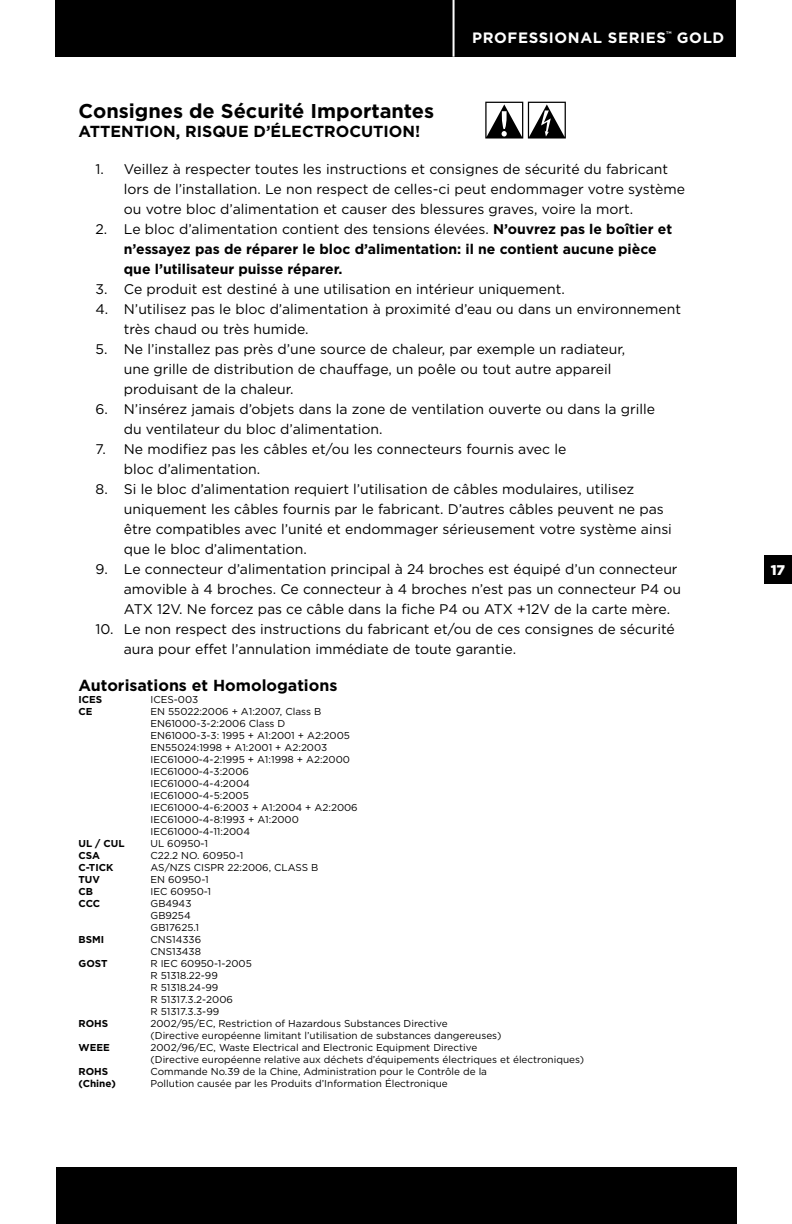
<style>
.page{position:relative;width:792px;height:1224px;background:#fff}
.page>*{position:absolute;margin:0;border:0;box-sizing:border-box;transform-origin:0 0}
.t1{font:700 20px "Gotham";color:#000}
.t2{font:700 16px "Gotham";color:#000}
.t3{font:700 15px "Gotham";letter-spacing:.04em;color:#fff}
.t4{font:14px/20px "Gotham";color:#000}
.t5{font:700 14px/20px "Gotham";color:#000}
.t6{font:900 14px "Gotham";color:#fff}
.t7{font:10px/12px "Gotham";color:#000}
.t8{font:700 10px "Gotham";color:#000}
.s1{font-weight:400}
</style>
<div class="page">
<div style="left:764px;top:556px;width:28px;height:28px;background:#000"></div>
<div style="left:56px;top:0;width:680px;height:57px;background:#000"></div>
<div style="left:56px;top:1167px;width:680px;height:57px;background:#000"></div>
<hr style="left:453px;top:0;width:2px;height:57px;background:#fff">
<svg style="left:485px;top:102px;width:81px;height:37px"></svg>
<p class="t3" style="left:472px;top:28px;width:254px">PROFESSIONAL SERIES<sup>™</sup> GOLD</p>
<h1 class="t1" style="left:79px;top:97px;width:357px">Consignes de Sécurité Importantes</h1>
<p class="t2" style="left:79px;top:121px;width:343px">ATTENTION, RISQUE D’ÉLECTROCUTION!</p>
<p class="t4" style="left:124px;top:159px;width:563px;text-indent:-28px">1. Veillez à respecter toutes les instructions et consignes de sécurité du fabricant lors de l’installation. Le non respect de celles-ci peut endommager votre système ou votre bloc d’alimentation et causer des blessures graves, voire la mort.</p>
<p class="t5" style="left:124px;top:219px;width:550px;text-indent:-28px"><span class="s1">2. Le bloc d’alimentation contient des tensions élevées.</span> N’ouvrez pas le boîtier et n’essayez pas de réparer le bloc d’alimentation: il ne contient aucune pièce que l’utilisateur puisse réparer.</p>
<p class="t4" style="left:96px;top:279px;width:471px">3. Ce produit est destiné à une utilisation en intérieur uniquement.</p>
<p class="t4" style="left:124px;top:299px;width:559px;text-indent:-28px">4. N’utilisez pas le bloc d’alimentation à proximité d’eau ou dans un environnement très chaud ou très humide.</p>
<p class="t4" style="left:124px;top:339px;width:503px;text-indent:-28px">5. Ne l’installez pas près d’une source de chaleur, par exemple un radiateur, une grille de distribution de chauffage, un poêle ou tout autre appareil produisant de la chaleur.</p>
<p class="t4" style="left:124px;top:399px;width:533px;text-indent:-28px">6. N’insérez jamais d’objets dans la zone de ventilation ouverte ou dans la grille du ventilateur du bloc d’alimentation.</p>
<p class="t4" style="left:124px;top:439px;width:444px;text-indent:-28px">7. Ne modifiez pas les câbles et/ou les connecteurs fournis avec le bloc d’alimentation.</p>
<p class="t4" style="left:124px;top:479px;width:550px;text-indent:-28px">8. Si le bloc d’alimentation requiert l’utilisation de câbles modulaires, utilisez uniquement les câbles fournis par le fabricant. D’autres câbles peuvent ne pas être compatibles avec l’unité et endommager sérieusement votre système ainsi que le bloc d’alimentation.</p>
<p class="t4" style="left:124px;top:559px;width:559px;text-indent:-28px">9. Le connecteur d’alimentation principal à 24 broches est équipé d’un connecteur amovible à 4 broches. Ce connecteur à 4 broches n’est pas un connecteur P4 ou<br>ATX 12V. Ne forcez pas ce câble dans la fiche P4 ou ATX +12V de la carte mère.</p>
<p class="t4" style="left:124px;top:619px;width:553px;text-indent:-28px">10. Le non respect des instructions du fabricant et/ou de ces consignes de sécurité aura pour effet l’annulation immédiate de toute garantie.</p>
<p class="t2" style="left:79px;top:674px;width:260px">Autorisations et Homologations</p>
<p class="t8" style="left:79px;top:692px;width:25px">ICES</p>
<p class="t7" style="left:151px;top:693px;width:49px">ICES-003</p>
<p class="t8" style="left:79px;top:704px;width:16px">CE</p>
<p class="t7" style="left:151px;top:705px;width:209px">EN 55022:2006 + A1:2007, Class B<br>EN61000-3-2:2006 Class D<br>EN61000-3-3: 1995 + A1:2001 + A2:2005<br>EN55024:1998 + A1:2001 + A2:2003<br>IEC61000-4-2:1995 + A1:1998 + A2:2000<br>IEC61000-4-3:2006<br>IEC61000-4-4:2004<br>IEC61000-4-5:2005<br>IEC61000-4-6:2003 + A1:2004 + A2:2006<br>IEC61000-4-8:1993 + A1:2000<br>IEC61000-4-11:2004</p>
<p class="t8" style="left:79px;top:836px;width:48px">UL / CUL</p>
<p class="t7" style="left:151px;top:837px;width:59px">UL 60950-1</p>
<p class="t8" style="left:79px;top:848px;width:23px">CSA</p>
<p class="t7" style="left:151px;top:849px;width:94px">C22.2 NO. 60950-1</p>
<p class="t8" style="left:79px;top:860px;width:36px">C-TICK</p>
<p class="t7" style="left:151px;top:861px;width:169px">AS/NZS CISPR 22:2006, CLASS B</p>
<p class="t8" style="left:79px;top:872px;width:23px">TUV</p>
<p class="t7" style="left:151px;top:873px;width:60px">EN 60950-1</p>
<p class="t8" style="left:79px;top:884px;width:16px">CB</p>
<p class="t7" style="left:151px;top:885px;width:62px">IEC 60950-1</p>
<p class="t8" style="left:79px;top:896px;width:23px">CCC</p>
<p class="t7" style="left:151px;top:897px;width:50px">GB4943<br>GB9254<br>GB17625.1</p>
<p class="t8" style="left:79px;top:932px;width:27px">BSMI</p>
<p class="t7" style="left:151px;top:933px;width:52px">CNS14336<br>CNS13438</p>
<p class="t8" style="left:79px;top:956px;width:31px">GOST</p>
<p class="t7" style="left:151px;top:957px;width:103px">R IEC 60950-1-2005<br>R 51318.22-99<br>R 51318.24-99<br>R 51317.3.2-2006<br>R 51317.3.3-99</p>
<p class="t8" style="left:79px;top:1016px;width:31px">ROHS</p>
<p class="t7" style="left:151px;top:1017px;width:352px">2002/95/EC, Restriction of Hazardous Substances Directive<br>(Directive européenne limitant l’utilisation de substances dangereuses)</p>
<p class="t8" style="left:79px;top:1040px;width:33px">WEEE</p>
<p class="t7" style="left:151px;top:1041px;width:435px">2002/96/EC, Waste Electrical and Electronic Equipment Directive<br>(Directive européenne relative aux déchets d’équipements électriques et électroniques)</p>
<p class="t8" style="left:79px;top:1064px;width:31px">ROHS</p>
<p class="t7" style="left:151px;top:1065px;width:338px">Commande No.39 de la Chine, Administration pour le Contrôle de la</p>
<p class="t8" style="left:79px;top:1076px;width:39px">(Chine)</p>
<p class="t7" style="left:151px;top:1077px;width:299px">Pollution causée par les Produits d’Information Électronique</p>
<p class="t6" style="left:771px;top:560px;width:16px">17</p>
</div>
